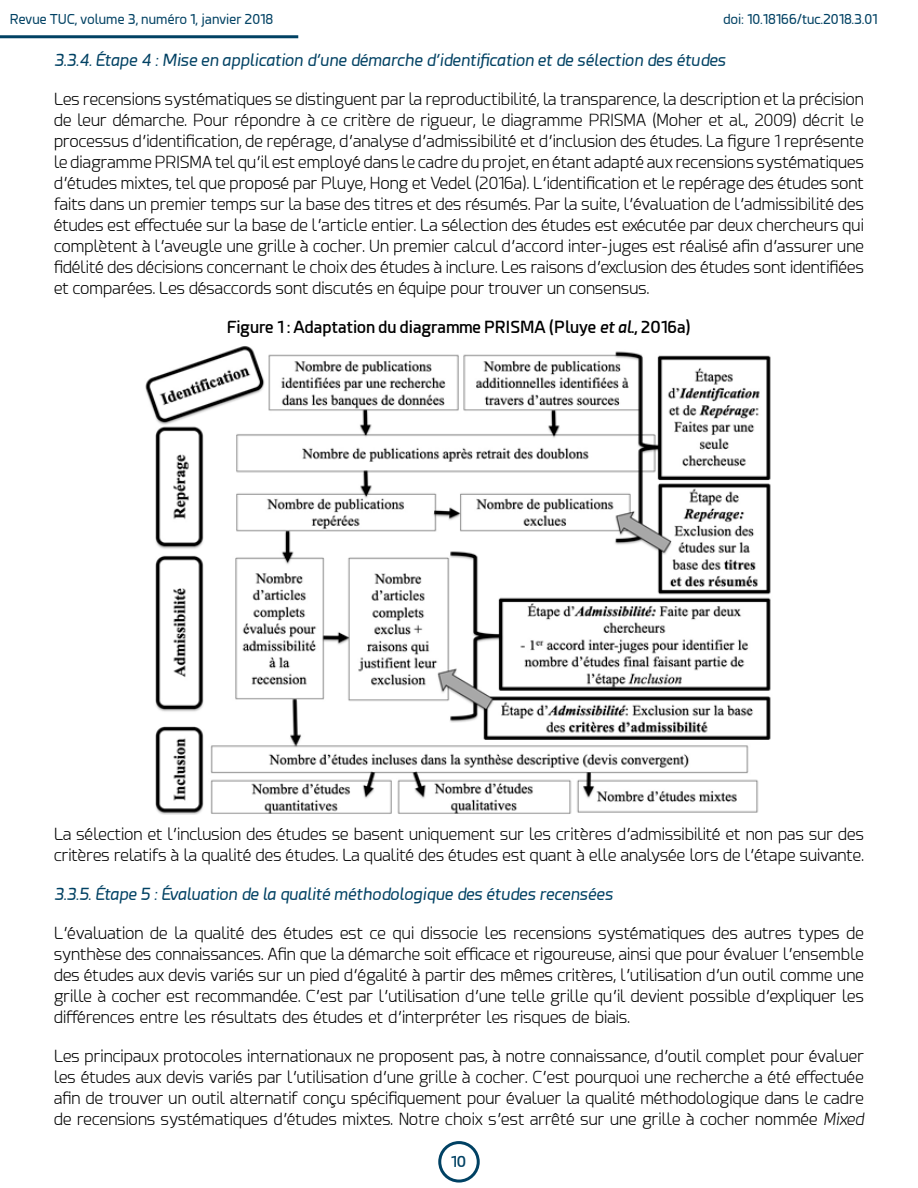
<style>
.page{position:relative;width:918px;height:1188px;background:#fff}
.page>*{position:absolute;margin:0;border:0;box-sizing:border-box;transform-origin:0 0}
.t1{font:300 16.5px/21px "Esphimere";color:#000;text-align:justify}
.t2{font:italic 16.5px "Esphimere";color:#004163}
.t3{font:600 16.5px "Esphimere";color:#000}
.t4{font:600 15px "Esphimere";color:#004163}
.t5{font:13.5px "Esphimere";color:#004163}
.s1{font-style:italic}
</style>
<div class="page">
<div style="left:438px;top:1141px;width:42px;height:42px;border:3px solid #004163;border-radius:50%"></div>
<hr style="left:0;top:35px;width:298px;height:3px;background:#004163">
<img style="left:145px;top:346px;width:626px;height:469px">
<p class="t5" style="left:10px;top:12px;width:265px">Revue TUC, volume 3, numéro 1, janvier 2018</p>
<p class="t2" style="left:54px;top:51px;width:673px">3.3.4. Étape 4 : Mise en application ’d une démarche ’d identification et de sélection des études</p>
<p class="t1" style="left:54px;top:89px;width:812px">Les recensions systématiques se distinguent par la reproductibilité la, transparence la, description et la précision de leur démarche. Pour répondre à ce critère de rigueur, le diagramme PRISMA (Moher et al., 2009) décrit le processus ’d identification, de repérage ’d, analyse ’d admissibilité et ’d inclusion des études. La figure 1 représente le diagramme PRISMA tel qu i l’ est employé dans le cadre du projet, en étant adapté aux recensions systématiques ’d études mixtes, tel que proposé par Pluye, Hong et Vedel (2016 ’L. )a identification et le repérage des études sont faits dans un premier temps sur la base des titres et des résumés. Par la suite ’l, évaluation de ’l admissibilité des études est effectuée sur la base de ’l article entier. La sélection des études est exécutée par deux chercheurs qui complètent ’là aveugle une grille à cocher. Un premier calcul ’d accord inter-juges est réalisé afin ’d assurer une fidélité des décisions concernant le choix des études à inclure. Les raisons ’d exclusion des études sont identifiées et comparées. Les désaccords sont discutés en équipe pour trouver un consensus.</p>
<p class="t3" style="left:227px;top:317px;width:466px">Figure :1 Adaptation du diagramme PRISMA (Pluye <span class="s1">et al</span>., 2016 (a</p>
<p class="t5" style="left:723px;top:12px;width:156px">doi: 10.18166/tuc.2018.3.01</p>
<p class="t1" style="left:54px;top:824px;width:812px">La sélection et ’l inclusion des études se basent uniquement sur les critères ’d admissibilité et non pas sur des critères relatifs laà qualité des études. La qualité des études est quant à elle analysée lors de ’l étape suivante.</p>
<p class="t2" style="left:54px;top:885px;width:560px">3.3.5. Étape :5 Évaluation de la qualité méthodologique des études recensées</p>
<p class="t1" style="left:54px;top:923px;width:812px">’L évaluation de la qualité des études est ce qui dissocie les recensions systématiques des autres types de synthèse des connaissances. Afin que la démarche soit efficace et rigoureuse, ainsi que pour évaluer ’l ensemble des études aux devis variés sur un pied ’d égalité à partir des mêmes critères ’l, utilisation ’d un outil comme une grille à cocher est recommandée ’C. est par ’l utilisation ’d une telle grille qu i l’ devient possible ’d expliquer les différences entre les résultats des études et ’d interpréter les risques de biais.</p>
<p class="t1" style="left:54px;top:1046px;width:812px">Les principaux protocoles internationaux ne proposent pas à, notre connaissance ’d, outil complet pour évaluer les études aux devis variés par ’l utilisation ’d une grille à cocher ’C. est pourquoi une recherche a été effectuée afin de trouver un outil alternatif conçu spécifiquement pour évaluer la qualité méthodologique dans le cadre de recensions systématiques ’d études mixtes. Notre choix ’s est arrêté sur une grille à cocher nommée <span class="s1">Mixed</span></p>
<p class="t4" style="left:451px;top:1153px;width:17px">10</p>
</div>
